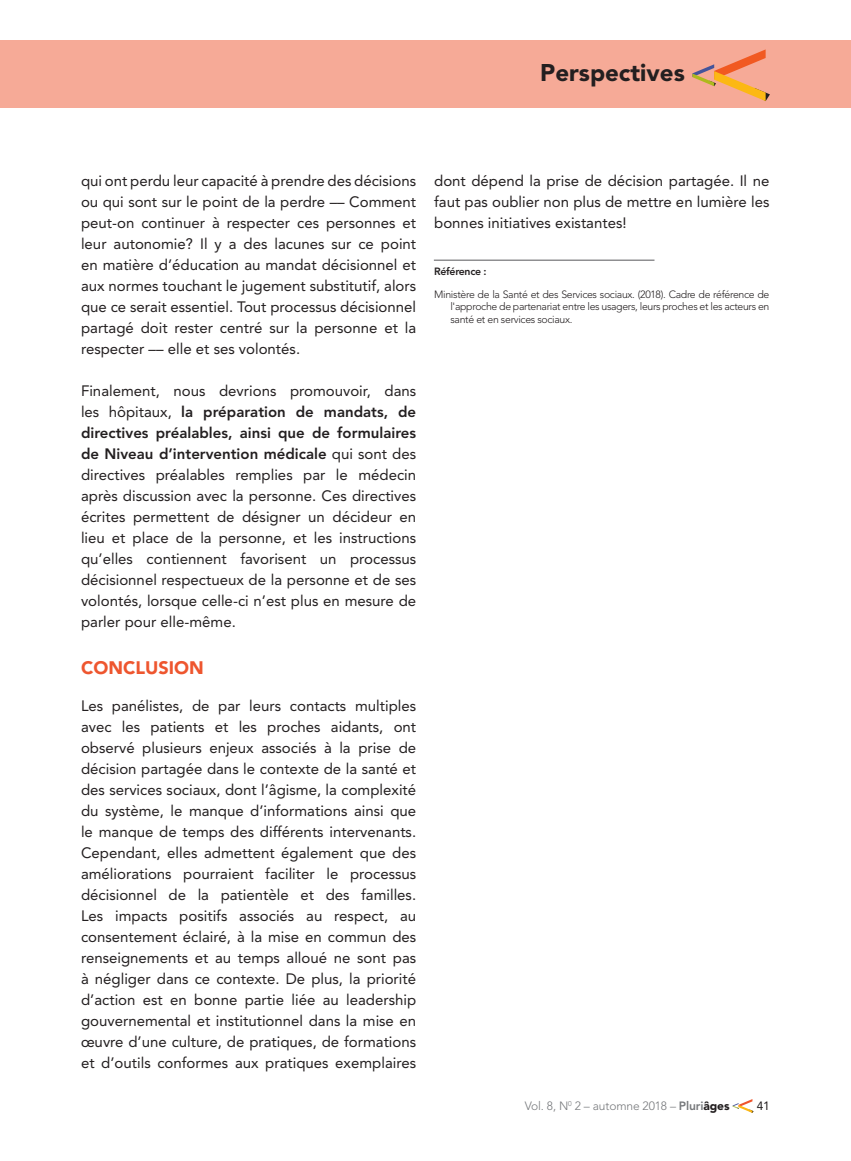
<style>
.page{position:relative;width:851px;height:1161px;background:#fff}
.page>*{position:absolute;margin:0;border:0;box-sizing:border-box;transform-origin:0 0}
.t1{font:900 24px "Avenir LT Std";color:#231f20}
.t2{font:900 18px "Avenir LT Std";color:#ee562f}
.t3{font:15px/21px "Avenir LT Std";color:#231f20;text-align:justify}
.t4{font:300 12px "Avenir LT Std";letter-spacing:-.01em;color:#76787b}
.t5{font:12px "Avenir LT Std";color:#231f20}
.t6{font:300 10.5px/12.8px "Avenir LT Std";letter-spacing:-.03em;color:#231f20;text-align:justify}
.t7{font:800 10.5px "Avenir LT Std";letter-spacing:-.03em;color:#231f20}
.s1{font-weight:800}
.s2{font-weight:900;color:#231f20}
</style>
<div class="page">
<div style="left:0;top:40px;width:850px;height:68px;background:#f6aa97"></div>
<svg style="left:692px;top:49px;width:78px;height:52px"></svg>
<svg style="left:732px;top:1099px;width:21px;height:14px"></svg>
<hr style="left:434px;top:260px;width:220px;height:1px;background:#57585a">
<h1 class="t1" style="left:540px;top:58px;width:146px">Perspectives</h1>
<p class="t3" style="left:81px;top:170px;width:337px">qui ont perdu leur capacité à prendre des décisions ou qui sont sur le point de la perdre –– Comment peut-on continuer à respecter ces personnes et leur autonomie? Il y a des lacunes sur ce point en matière d’éducation au mandat décisionnel et aux normes touchant le jugement substitutif, alors que ce serait essentiel. Tout processus décisionnel partagé doit rester centré sur la personne et la respecter –– elle et ses volontés.</p>
<p class="t3" style="left:81px;top:380px;width:337px">Finalement, nous devrions promouvoir, dans les hôpitaux, <span class="s1">la préparation de mandats, de directives préalables, ainsi que de formulaires de Niveau d’intervention médicale</span> qui sont des directives préalables remplies par le médecin après discussion avec la personne. Ces directives écrites permettent de désigner un décideur en lieu et place de la personne, et les instructions qu’elles contiennent favorisent un processus décisionnel respectueux de la personne et de ses volontés, lorsque celle-ci n’est plus en mesure de parler pour elle-même.</p>
<p class="t2" style="left:81px;top:656px;width:124px">CONCLUSION</p>
<p class="t3" style="left:81px;top:695px;width:337px">Les panélistes, de par leurs contacts multiples avec les patients et les proches aidants, ont observé plusieurs enjeux associés à la prise de décision partagée dans le contexte de la santé et des services sociaux, dont l’âgisme, la complexité du système, le manque d’informations ainsi que le manque de temps des différents intervenants.<br>Cependant, elles admettent également que des améliorations pourraient faciliter le processus décisionnel de la patientèle et des familles.<br>Les impacts positifs associés au respect, au consentement éclairé, à la mise en commun des renseignements et au temps alloué ne sont pas à négliger dans ce contexte. De plus, la priorité d’action est en bonne partie liée au leadership gouvernemental et institutionnel dans la mise en œuvre d’une culture, de pratiques, de formations et d’outils conformes aux pratiques exemplaires</p>
<p class="t3" style="left:434px;top:170px;width:337px">dont dépend la prise de décision partagée. Il ne faut pas oublier non plus de mettre en lumière les bonnes initiatives existantes!</p>
<p class="t7" style="left:434px;top:265px;width:54px">Référence :</p>
<p class="t6" style="left:450px;top:288px;width:320px;text-indent:-16px">Ministère de la Santé et des Services sociaux. (2018). Cadre de référence de l'approche de partenariat entre les usagers, leurs proches et les acteurs en santé et en services sociaux.</p>
<p class="t4" style="left:524px;top:1099px;width:206px">Vol. 8, N<sup>0</sup> 2 – automne 2018 – <span class="s1">Pluri</span><span class="s2">âges</span></p>
<p class="t5" style="left:756px;top:1099px;width:15px">41</p>
</div>
